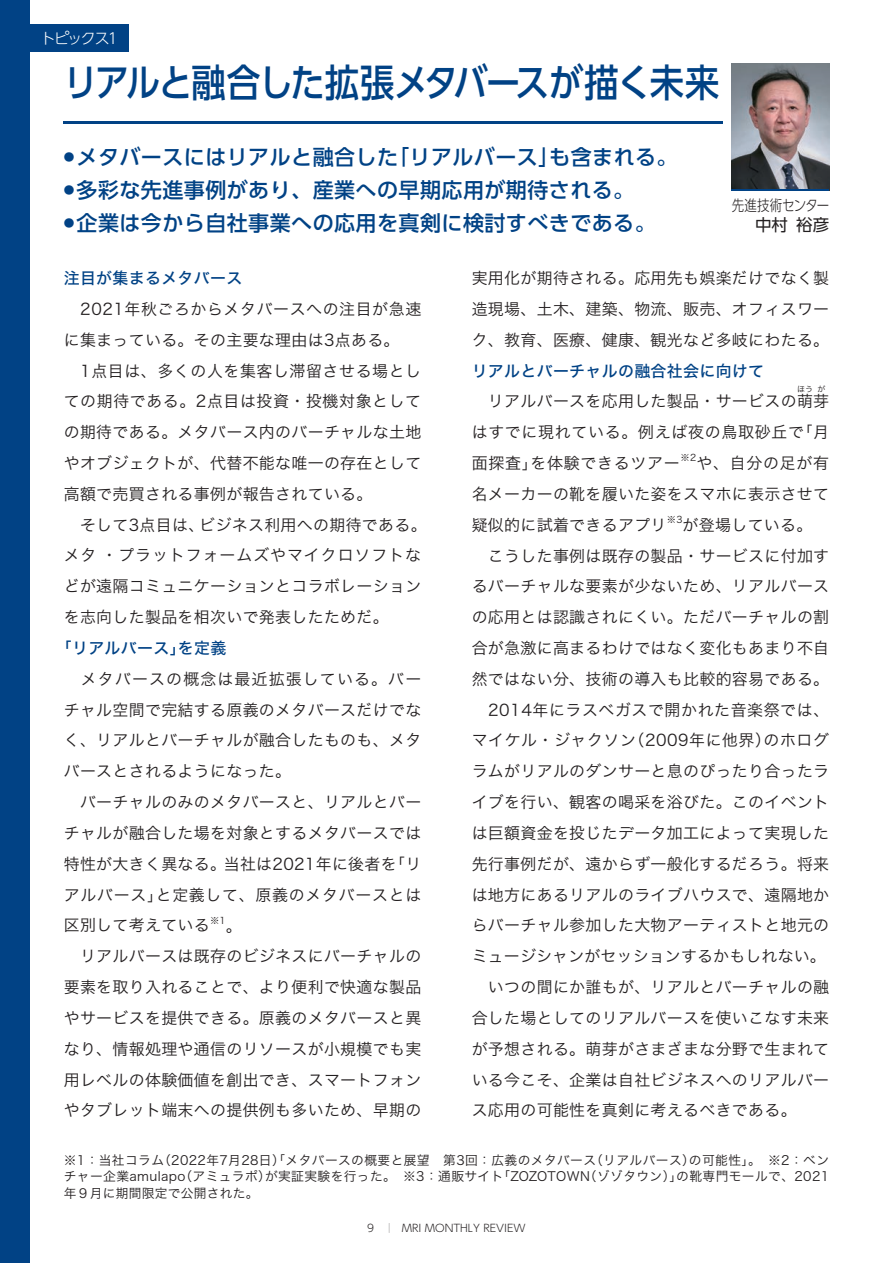
<style>
.page{position:relative;width:893px;height:1263px;background:#fff}
.page>*{position:absolute;margin:0;border:0;box-sizing:border-box;transform-origin:0 0}
.t1{font:500 38.25px "UD Shin Go Pro";letter-spacing:-.045em;color:#014285;scale:.9 1}
.t2{font:500 21px "UD Shin Go Pro";letter-spacing:.02em;color:#014285}
.t3{font:16.5px "UD Shin Go Pro";color:#231f20}
.t4{font:15.9px/30.8px "Hira Kaku Std W3";letter-spacing:.02em;color:#231f20}
.t5{font:15.9px "Hira Kaku Std W5";letter-spacing:.02em;color:#014285}
.t6{font:15.9px/30.8px "Hira Kaku Std W3";letter-spacing:.045em;color:#231f20}
.t7{font:300 15px "UD Shin Go Pro";letter-spacing:-.005em;color:#231f20;scale:.83 1}
.t8{font:300 15px "UD Shin Go Pro";letter-spacing:-.085em;color:#fff}
.t9{font:12.75px/16.5px "Hira Kaku Std W3";letter-spacing:.03em;color:#231f20;text-align:justify}
.t10{font:300 10.5px "UD Shin Go Pro";color:#231f20}
.t11{font:9.3px "Hira Kaku Std W3";color:#231f20}
.t12{font:7.95px "Hira Kaku Std W3";color:#231f20}
.s1{font-family:"Axis Std";font-weight:200}
</style>
<div class="page">
<hr style="left:64px;top:121px;width:659px;height:2px;background:#014285">
<div style="left:0;top:0;width:30px;height:1263px;background:#014285"></div>
<div style="left:0;top:24px;width:128px;height:28px;background:#014285"></div>
<img style="left:731px;top:64px;width:98px;height:125px">
<hr style="left:731px;top:189px;width:98px;height:1px;background:#014285">
<p class="t8" style="left:40px;top:26px;width:79px">トピックス1</p>
<h1 class="t1" style="left:64px;top:52px;width:730px">リアルと融合した拡張メタバースが描く未来</h1>
<h2 class="t2" style="left:64px;top:140px;width:615px"><sup>●</sup> メタバースにはリアルと融合した「リアルバース」も含まれる。</h2>
<h2 class="t2" style="left:64px;top:173px;width:572px"><sup>●</sup> 多彩な先進事例があり、産業への早期応用が期待される。</h2>
<h2 class="t2" style="left:64px;top:206px;width:593px"><sup>●</sup> 企業は今から自社事業への応用を真剣に検討すべきである。</h2>
<p class="t7" style="left:732px;top:193px;width:119px">先進技術センター</p>
<p class="t3" style="left:755px;top:212px;width:76px">中村裕彦</p>
<p class="t5" style="left:64px;top:266px;width:180px">注目が集まるメタバース</p>
<p class="t4" style="left:64px;top:293px;width:364px">　2021年秋ごろからメタバースへの注目が急速に集まっている。その主要な理由は3点ある。　1点目は、多くの人を集客し滞留させる場としての期待である。2点目は投資・投機対象としての期待である。メタバース内のバーチャルな土地やオブジェクトが、代替不能な唯一の存在として高額で売買される事例が報告されている。<br>　そして3点目は、ビジネス利用への期待である。メタ ・プラットフォームズやマイクロソフトなどが遠隔コミュニケーションとコラボレーションを志向した製品を相次いで発表したためだ。</p>
<p class="t5" style="left:56px;top:636px;width:172px">「リアルバース」を定義</p>
<p class="t4" style="left:64px;top:663px;width:359px">　メタバースの概念は最近拡張している。バーチャル空間で完結する原義のメタバースだけでなく、リアルとバーチャルが融合したものも、メタバースとされるようになった。<br>　バーチャルのみのメタバースと、リアルとバーチャルが融合した場を対象とするメタバースでは特性が大きく異なる。当社は2021年に後者を「リアルバース」と定義して、原義のメタバースとは区別して考えている</p>
<p class="t11" style="left:210px;top:913px;width:17px">※1</p>
<p class="t4" style="left:64px;top:910px;width:359px;text-indent:162px">。<br>　リアルバースは既存のビジネスにバーチャルの要素を取り入れることで、より便利で快適な製品やサービスを提供できる。原義のメタバースと異なり、情報処理や通信のリソースが小規模でも実用レベルの体験価値を創出でき、スマートフォンやタブレット端末への提供例も多いため、早期の</p>
<p class="t4" style="left:472px;top:262px;width:359px;text-align:justify">実用化が期待される。応用先も娯楽だけでなく製造現場、土木、建築、物流、販売、オフィスワーク、教育、医療、健康、観光など多岐にわたる。</p>
<p class="t5" style="left:472px;top:358px;width:294px">リアルとバーチャルの融合社会に向けて</p>
<p class="t4" style="left:472px;top:386px;width:359px">　リアルバースを応用した製品・サービスの萌芽</p>
<p class="t12" style="left:797px;top:383px;width:18px">ほう</p>
<p class="t12" style="left:817px;top:383px;width:9px">が</p>
<p class="t6" style="left:472px;top:417px;width:359px">はすでに現れている。例えば夜の鳥取砂丘で「月面探査」を体験できるツアー</p>
<p class="t11" style="left:680px;top:451px;width:17px">※2</p>
<p class="t4" style="left:472px;top:447px;width:359px;text-align:justify;text-indent:225px">や、自分の足が有名メーカーの靴を履いた姿をスマホに表示させて疑似的に試着できるアプリ</p>
<p class="t11" style="left:667px;top:512px;width:17px">※3</p>
<p class="t4" style="left:472px;top:509px;width:359px;text-indent:211px">が登場している。　こうした事例は既存の製品・サービスに付加するバーチャルな要素が少ないため、リアルバースの応用とは認識されにくい。ただバーチャルの割合が急激に高まるわけではなく変化もあまり不自然ではない分、技術の導入も比較的容易である。　2014年にラスベガスで開かれた音楽祭では、マイケル・ジャクソン（2009年に他界）のホログラムがリアルのダンサーと息のぴったり合ったライブを行い、観客の喝采を浴びた。このイベントは巨額資金を投じたデータ加工によって実現した先行事例だが、遠からず一般化するだろう。将来は地方にあるリアルのライブハウスで、遠隔地からバーチャル参加した大物アーティストと地元のミュージシャンがセッションするかもしれない。　いつの間にか誰もが、リアルとバーチャルの融合した場としてのリアルバースを使いこなす未来が予想される。萌芽がさまざまな分野で生まれている今こそ、企業は自社ビジネスへのリアルバース応用の可能性を真剣に考えるべきである。</p>
<p class="t9" style="left:64px;top:1151px;width:767px">※1：当社コラム（2022年7月28日）「メタバースの概要と展望　第3回：広義のメタバース（リアルバース）の可能性」。　※2：ベンチャー企業amulapo（アミュラポ）が実証実験を行った。　※3：通販サイト「ZOZOTOWN（ゾゾタウン）」の靴専門モールで、2021年９月に期間限定で公開された。</p>
<p class="t10" style="left:367px;top:1219px;width:160px">9 <span class="s1">｜</span> MRI MONTHLY REVIEW</p>
</div>
